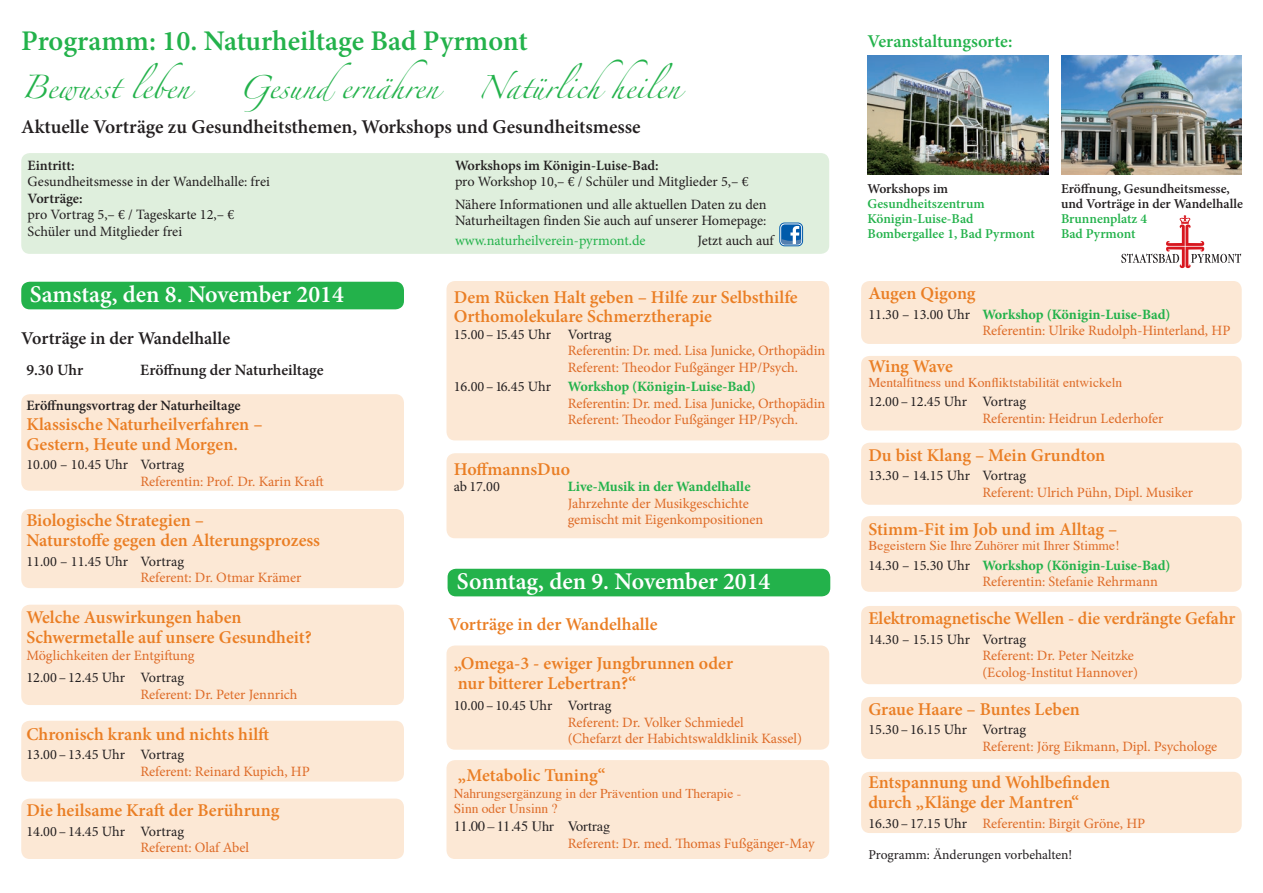
<style>
.page{position:relative;width:1263px;height:893px;background:#fff}
.page>*{position:absolute;margin:0;border:0;box-sizing:border-box;transform-origin:0 0}
.t1{font:600 28.5px "Minion Pro";color:#23b24b}
.t2{font:600 24px "Minion Pro";letter-spacing:-.005em;color:#fff}
.t3{font:21px "Zapfino";color:#23b24b}
.t4{font:600 19.5px "Minion Pro";color:#231f20}
.t5{font:600 18px/19.8px "Minion Pro";color:#ea7e24}
.t6{font:600 18px "Minion Pro";color:#231f20}
.t7{font:600 18px "Minion Pro";letter-spacing:-.005em;color:#23b24b}
.t8{font:600 15.75px "Minion Pro";letter-spacing:-.005em;color:#231f20}
.t9{font:14.25px/16.5px "Minion Pro";letter-spacing:-.005em;color:#de6b27}
.t10{font:14.25px/16.5px "Minion Pro";color:#231f20}
.t11{font:700 14.25px/16.5px "Minion Pro";color:#23b24b}
.t12{font:600 14.25px "Minion Pro";color:#231f20}
.t13{font:14.25px "Minion Pro";letter-spacing:-.005em;color:#23b24b}
.t14{font:14.25px "Times";color:#231f20}
.t15{font:13.5px/15.8px "Times";color:#de6b27}
.t16{font:600 13.5px/15px "Minion Pro";color:#23b24b}
.t17{font:600 13.5px/15px "Minion Pro";color:#231f20}
.t18{font:13.5px "Minion Pro";color:#231f20}
.s1{color:#231f20}
.s2{font-weight:700;color:#23b24b}
.s3{font-weight:400;color:#231f20}
.s4{font-weight:400;color:#de6b27}
</style>
<div class="page">
<div style="left:446px;top:281px;width:383px;height:159px;background:#fce8d5;border-radius:9px"></div>
<div style="left:861px;top:281px;width:381px;height:63px;background:#fce8d5;border-radius:9px"></div>
<div style="left:861px;top:356px;width:381px;height:75px;background:#fce8d5;border-radius:9px"></div>
<div style="left:446px;top:453px;width:383px;height:85px;background:#fce8d5;border-radius:9px"></div>
<div style="left:21px;top:394px;width:383px;height:97px;background:#fce8d5;border-radius:9px"></div>
<div style="left:21px;top:509px;width:383px;height:79px;background:#fce8d5;border-radius:9px"></div>
<div style="left:21px;top:605px;width:383px;height:100px;background:#fce8d5;border-radius:9px"></div>
<div style="left:21px;top:721px;width:383px;height:61px;background:#fce8d5;border-radius:9px"></div>
<div style="left:21px;top:799px;width:383px;height:60px;background:#fce8d5;border-radius:9px"></div>
<div style="left:21px;top:153px;width:808px;height:101px;background:#dfefdd;border-radius:9px"></div>
<div style="left:861px;top:443px;width:381px;height:62px;background:#fce8d5;border-radius:9px"></div>
<div style="left:861px;top:516px;width:381px;height:76px;background:#fce8d5;border-radius:9px"></div>
<div style="left:861px;top:606px;width:381px;height:78px;background:#fce8d5;border-radius:9px"></div>
<div style="left:861px;top:697px;width:381px;height:62px;background:#fce8d5;border-radius:9px"></div>
<div style="left:861px;top:772px;width:381px;height:61px;background:#fce8d5;border-radius:9px"></div>
<div style="left:21px;top:282px;width:383px;height:27px;background:#23b24b;border-radius:9px"></div>
<div style="left:448px;top:569px;width:382px;height:27px;background:#23b24b;border-radius:9px"></div>
<div style="left:446px;top:760px;width:383px;height:99px;background:#fce8d5;border-radius:9px"></div>
<div style="left:446px;top:645px;width:383px;height:105px;background:#fce8d5;border-radius:9px"></div>
<img style="left:867px;top:55px;width:181px;height:119px">
<svg style="left:1121px;top:215px;width:120px;height:53px"></svg>
<img style="left:1061px;top:55px;width:181px;height:119px">
<div style="left:780px;top:223px;width:23px;height:23px;background:#b6cfe6;border:1px solid #015aaa;border-radius:5px"></div>
<div style="left:781px;top:224px;width:20px;height:20px;background:#015aaa;border-radius:4px"></div>
<svg style="left:781px;top:226px;width:20px;height:18px"></svg>
<h1 class="t1" style="left:21px;top:22px;width:508px">Programm: 10. Naturheiltage Bad Pyrmont</h1>
<h3 class="t3" style="left:21px;top:79px;width:170px">Bewusst leben</h3>
<h3 class="t3" style="left:239px;top:79px;width:201px">Gesundernähren</h3>
<h3 class="t3" style="left:478px;top:79px;width:204px">Natürlichheilen</h3>
<h3 class="t4" style="left:21px;top:113px;width:621px">Aktuelle Vorträge zu Gesundheitsthemen, Workshops und Gesundheitsmesse</h3>
<p class="t12" style="left:28px;top:155px;width:48px">Eintritt:</p>
<p class="t10" style="left:28px;top:174px;width:244px">Gesundheitsmesse in der Wandelhalle: frei</p>
<p class="t12" style="left:28px;top:188px;width:56px">Vorträge:</p>
<p class="t10" style="left:28px;top:207px;width:208px">pro Vortrag 5,– € / Tageskarte 12,– €<br>Schüler und Mitglieder frei</p>
<h2 class="t2" style="left:30px;top:278px;width:316px">Samstag, den 8. November 2014</h2>
<p class="t6" style="left:21px;top:326px;width:211px">Vorträge in der Wandelhalle</p>
<p class="t8" style="left:26px;top:359px;width:58px">9.30 Uhr</p>
<p class="t8" style="left:140px;top:359px;width:185px">Eröffnung der Naturheiltage</p>
<p class="t12" style="left:26px;top:395px;width:216px">Eröffnungsvortrag der Naturheiltage</p>
<p class="t5" style="left:26px;top:414px;width:238px">Klassische Naturheilverfahren –<br>Gestern, Heute und Morgen.</p>
<p class="t10" style="left:26px;top:456px;width:159px">10.00 – 10.45 Uhr Vortrag</p>
<p class="t9" style="left:140px;top:473px;width:185px">Referentin: Prof. Dr. Karin Kraft</p>
<p class="t5" style="left:26px;top:511px;width:295px">Biologische Strategien –<br>Naturstoffe gegen den Alterungsprozess</p>
<p class="t10" style="left:26px;top:553px;width:159px">11.00 – 11.45 Uhr Vortrag</p>
<p class="t9" style="left:140px;top:570px;width:163px">Referent: Dr. Otmar Krämer</p>
<p class="t5" style="left:26px;top:607px;width:287px">Welche Auswirkungen haben<br>Schwermetalle auf unsere Gesundheit?</p>
<p class="t9" style="left:26px;top:647px;width:170px">Möglichkeiten der Entgiftung</p>
<p class="t10" style="left:26px;top:669px;width:159px">12.00 – 12.45 Uhr Vortrag</p>
<p class="t9" style="left:140px;top:686px;width:159px">Referent: Dr. Peter Jennrich</p>
<p class="t5" style="left:26px;top:724px;width:244px">Chronisch krank und nichts hilft</p>
<p class="t10" style="left:26px;top:746px;width:159px">13.00 – 13.45 Uhr Vortrag</p>
<p class="t9" style="left:140px;top:763px;width:171px">Referent: Reinard Kupich, HP</p>
<p class="t5" style="left:26px;top:801px;width:255px">Die heilsame Kraft der Berührung</p>
<p class="t10" style="left:26px;top:823px;width:159px">14.00 – 14.45 Uhr Vortrag</p>
<p class="t9" style="left:140px;top:840px;width:110px">Referent: Olaf Abel</p>
<p class="t12" style="left:455px;top:155px;width:205px">Workshops im Königin-Luise-Bad:</p>
<p class="t10" style="left:455px;top:171px;width:313px;line-height:22.5px">pro Workshop 10,– € / Schüler und Mitglieder 5,– €<br>Nähere Informationen und alle aktuellen Daten zu den</p>
<p class="t10" style="left:455px;top:213px;width:313px">Naturheiltagen finden Sie auch auf unserer Homepage:</p>
<p class="t13" style="left:455px;top:231px;width:192px">www.naturheilverein-pyrmont.de</p>
<p class="t10" style="left:697px;top:232px;width:78px">Jetzt auch auf</p>
<p class="t5" style="left:454px;top:287px;width:345px">Dem Rücken Halt geben – Hilfe zur Selbsthilfe<br>Orthomolekulare Schmerztherapie</p>
<p class="t10" style="left:454px;top:326px;width:159px">15.00 – 15.45 Uhr Vortrag</p>
<p class="t9" style="left:568px;top:343px;width:259px">Referentin: Dr. med. Lisa Junicke, Orthopädin<br>Referent: Theodor Fußgänger HP/Psych.</p>
<p class="t9" style="left:568px;top:379px;width:259px;text-indent:-114px"><span class="s1">16.00 – 16.45 Uhr</span> <span class="s2">Workshop (Königin-Luise-Bad)<br></span>Referentin: Dr. med. Lisa Junicke, Orthopädin<br>Referent: Theodor Fußgänger HP/Psych.</p>
<p class="t5" style="left:454px;top:459px;width:118px">HoffmannsDuo</p>
<p class="t10" style="left:454px;top:478px;width:48px">ab 17.00</p>
<p class="t11" style="left:568px;top:478px;width:184px">Live-Musik in der Wandelhalle</p>
<p class="t9" style="left:568px;top:495px;width:197px">Jahrzehnte der Musikgeschichte gemischt mit Eigenkompositionen</p>
<h2 class="t2" style="left:457px;top:565px;width:315px">Sonntag, den 9. November 2014</h2>
<p class="t5" style="left:449px;top:604px;width:286px;line-height:39.5px">Vorträge in der Wandelhalle „Omega-3 - ewiger Jungbrunnen oder</p>
<p class="t5" style="left:458px;top:673px;width:180px">nur bitterer Lebertran?“</p>
<p class="t10" style="left:454px;top:697px;width:159px">10.00 – 10.45 Uhr Vortrag</p>
<p class="t9" style="left:568px;top:714px;width:236px">Referent: Dr. Volker Schmiedel<br>(Chefarzt der Habichtswaldklinik Kassel)</p>
<p class="t5" style="left:458px;top:765px;width:149px">„Metabolic Tuning“</p>
<p class="t15" style="left:454px;top:784px;width:289px">Nahrungsergänzung in der Prävention und Therapie -<br>Sinn oder Unsinn ?</p>
<p class="t14" style="left:454px;top:813px;width:158px">11.00 – 11.45 Uhr Vortrag</p>
<p class="t9" style="left:568px;top:835px;width:248px">Referent: Dr. med. Thomas Fußgänger-May</p>
<p class="t7" style="left:867px;top:29px;width:146px">Veranstaltungsorte:</p>
<p class="t17" style="left:867px;top:181px;width:82px">Workshops im</p>
<p class="t16" style="left:867px;top:196px;width:169px">Gesundheitszentrum<br>Königin-Luise-Bad<br>Bombergallee 1, Bad Pyrmont</p>
<p class="t17" style="left:1061px;top:181px;width:183px">Eröffnung, Gesundheitsmesse, und Vorträge in der Wandelhalle</p>
<p class="t16" style="left:1061px;top:211px;width:88px">Brunnenplatz 4<br>Bad Pyrmont</p>
<p class="t5" style="left:868px;top:284px;width:109px">Augen Qigong</p>
<p class="t9" style="left:982px;top:306px;width:250px;text-indent:-114px"><span class="s1">11.30 – 13.00 Uhr</span> <span class="s2">Workshop (Königin-Luise-Bad)<br></span>Referentin: Ulrike Rudolph-Hinterland, HP</p>
<p class="t5" style="left:868px;top:356px;width:86px">Wing Wave</p>
<p class="t15" style="left:868px;top:373px;width:255px">Mentalfitness und Konfliktstabilität entwickeln</p>
<p class="t10" style="left:868px;top:394px;width:159px">12.00 – 12.45 Uhr Vortrag</p>
<p class="t9" style="left:982px;top:410px;width:183px">Referentin: Heidrun Lederhofer</p>
<p class="t5" style="left:868px;top:445px;width:238px">Du bist Klang – Mein Grundton</p>
<p class="t10" style="left:868px;top:467px;width:159px">13.30 – 14.15 Uhr Vortrag</p>
<p class="t9" style="left:982px;top:484px;width:212px">Referent: Ulrich Pühn, Dipl. Musiker</p>
<p class="t5" style="left:868px;top:519px;width:251px">Stimm-Fit im Job und im Alltag –</p>
<p class="t15" style="left:868px;top:537px;width:253px">Begeistern Sie Ihre Zuhörer mit Ihrer Stimme!</p>
<p class="t11" style="left:982px;top:557px;width:190px;text-indent:-114px"><span class="s3">14.30 – 15.30 Uhr</span> Workshop (Königin-Luise-Bad)<br><span class="s4">Referentin: Stefanie Rehrmann</span></p>
<p class="t5" style="left:868px;top:608px;width:369px">Elektromagnetische Wellen - die verdrängte Gefahr</p>
<p class="t10" style="left:868px;top:631px;width:159px">14.30 – 15.15 Uhr Vortrag</p>
<p class="t9" style="left:982px;top:647px;width:157px">Referent: Dr. Peter Neitzke (Ecolog-Institut Hannover)</p>
<p class="t5" style="left:868px;top:699px;width:213px">Graue Haare – Buntes Leben</p>
<p class="t10" style="left:868px;top:721px;width:159px">15.30 – 16.15 Uhr Vortrag</p>
<p class="t9" style="left:982px;top:738px;width:237px">Referent: Jörg Eikmann, Dipl. Psychologe</p>
<p class="t5" style="left:868px;top:773px;width:243px">Entspannung und Wohlbefinden durch „Klänge der Mantren“</p>
<p class="t9" style="left:868px;top:815px;width:278px"><span class="s1">16.30 – 17.15 Uhr</span> Referentin: Birgit Gröne, HP</p>
<p class="t18" style="left:868px;top:845px;width:205px">Programm: Änderungen vorbehalten!</p>
</div>
